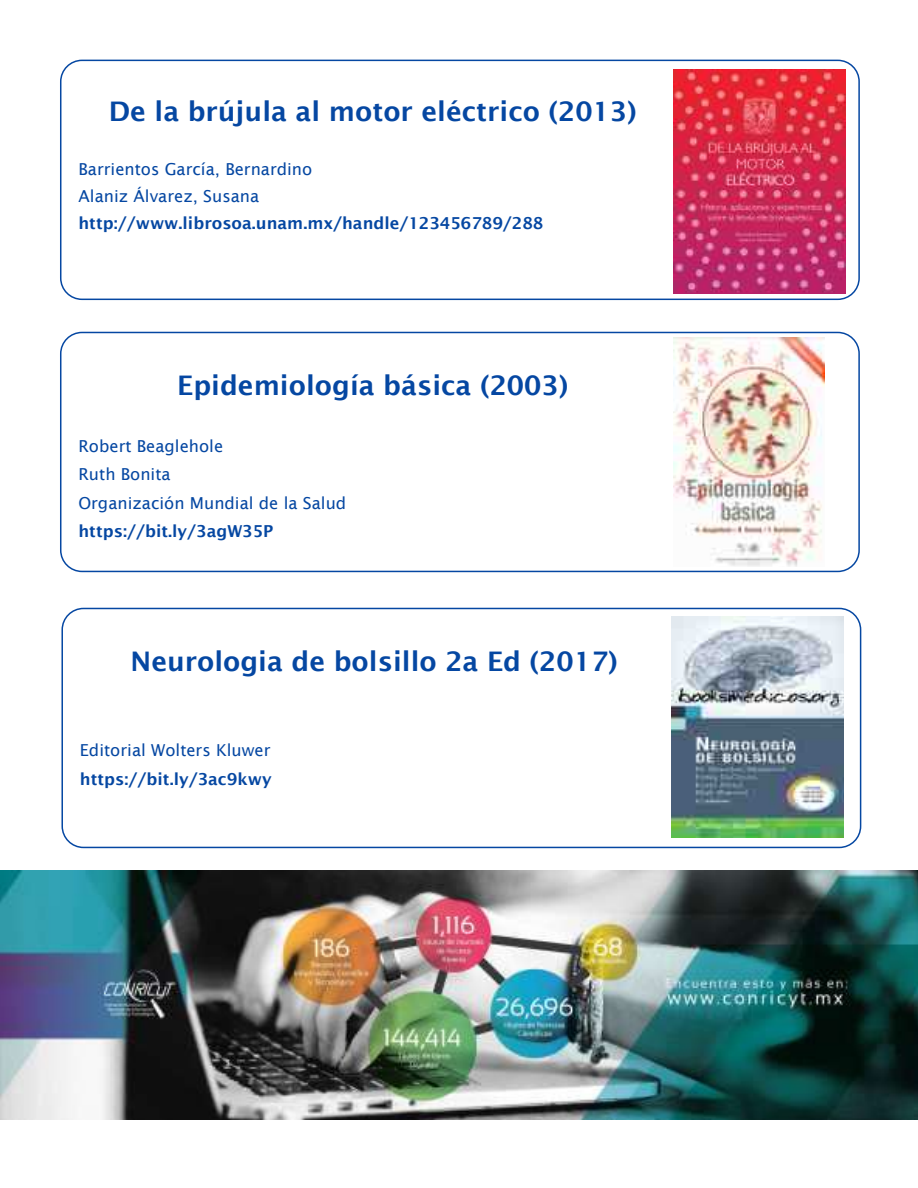
<style>
.page{position:relative;width:918px;height:1188px;background:#fff}
.page>*{position:absolute;margin:0;border:0;box-sizing:border-box;transform-origin:0 0}
.t1{font:600 27px "Lucida Sans";color:#0547a2}
.t2{font:16.5px/28.5px "Lucida Sans";color:#0547a2}
.t3{font:600 16.5px "Lucida Sans";color:#0547a2}
</style>
<div class="page">
<img style="left:0;top:871px;width:918px;height:248px">
<div style="left:60px;top:332px;width:800px;height:240px;border:2px solid #0547a2;border-radius:21px"></div>
<img style="left:673px;top:337px;width:151px;height:230px">
<div style="left:60px;top:60px;width:800px;height:240px;border:2px solid #0547a2;border-radius:21px"></div>
<img style="left:673px;top:69px;width:172px;height:224px">
<div style="left:61px;top:608px;width:800px;height:240px;border:2px solid #0547a2;border-radius:21px"></div>
<img style="left:672px;top:616px;width:172px;height:221px">
<h1 class="t1" style="left:109px;top:95px;width:529px">De la brújula al motor eléctrico (2013)</h1>
<p class="t2" style="left:78px;top:155px;width:235px;line-height:27px">Barrientos García, Bernardino<br>Alaniz Álvarez, Susana</p>
<p class="t3" style="left:78px;top:213px;width:467px">http://www.librosoa.unam.mx/handle/123456789/288</p>
<h1 class="t1" style="left:177px;top:369px;width:393px">Epidemiología básica (2003)</h1>
<p class="t2" style="left:78px;top:431px;width:269px">Robert Beaglehole<br>Ruth Bonita<br>Organización Mundial de la Salud</p>
<p class="t3" style="left:78px;top:521px;width:196px">https://bit.ly/3agW35P</p>
<h1 class="t1" style="left:131px;top:645px;width:489px">Neurologia de bolsillo 2a Ed (2017)</h1>
<p class="t2" style="left:80px;top:736px;width:192px">Editorial Wolters Kluwer</p>
<p class="t3" style="left:80px;top:769px;width:193px">https://bit.ly/3ac9kwy</p>
</div>
